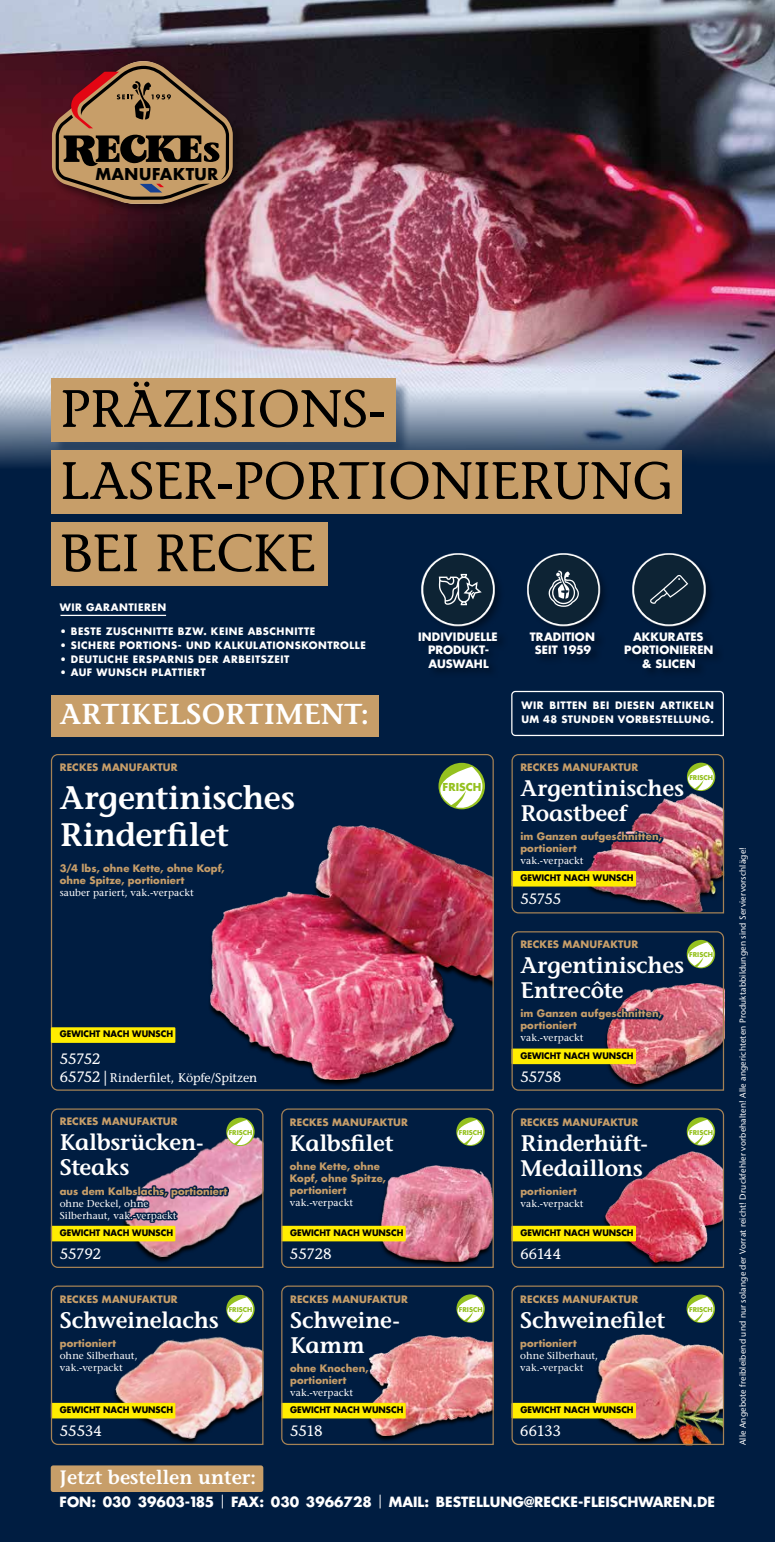
<style>
.page{position:relative;width:775px;height:1542px;background:#fff}
.page>*{position:absolute;margin:0;border:0;box-sizing:border-box;transform-origin:0 0}
.t1{font:500 52.5px/72.1px "Stone Informal Std";color:#000}
.t2{font:600 32.5px/37.5px "Stone Informal Std";letter-spacing:-.005em;color:#fff}
.t3{font:600 28.75px "Stone Informal Std";color:#fff}
.t4{font:600 22.5px/25px "Stone Informal Std";letter-spacing:-.01em;color:#fff}
.t5{font:600 19.38px "Stone Informal Std";color:#fff}
.t6{font:700 15.88px "Futura";color:#000}
.t7{font:500 15px "Stone Informal Std";letter-spacing:-.03em;color:#fff}
.t8{font:700 13.75px "Futura Std";color:#fff}
.t9{font:500 12.5px "Stone Informal Std";letter-spacing:-.01em;color:#fff}
.t10{font:700 11.25px/13.5px "Futura Std";letter-spacing:.01em;color:#fff;text-align:center}
.t11{font:700 10.62px "Futura Std";color:#95c11f}
.t12{font:700 10px/12px "Futura Std";letter-spacing:.015em;color:#c79e69}
.t13{font:700 10px/13.8px "Futura Std";letter-spacing:.05em;color:#fff}
.t14{font:500 10px/12px "Stone Serif Std";letter-spacing:.015em;color:#fff}
.t15{font:700 8.75px "Futura Std";color:#000;scale:.96 1}
.t16{font:500 8.75px "Stone Sans Std";letter-spacing:.015em;color:#fff}
.t17{font:700 6.5px "Futura Std";color:#95c11f}
.s1{font-size:15px}
.s2{font-family:"Stone Serif Std";font-weight:500}
</style>
<div class="page">
<div style="left:0;top:0;width:775px;height:1541px;background:#001d41"></div>
<img style="left:0;top:0;width:775px;height:466px">
<img style="left:50px;top:754px;width:444px;height:337px">
<div style="left:51px;top:1027px;width:124px;height:15px;background:#ffed00"></div>
<div style="left:49px;top:56px;width:196px;height:167px;background:#000;opacity:.35"></div>
<img style="left:47px;top:52px;width:190px;height:165px">
<svg style="left:52px;top:61px;width:181px;height:143px;background:#805c42"></svg>
<div style="left:51px;top:1465px;width:212px;height:26px;background:#c79e69;border-radius:2px"></div>
<div style="left:51px;top:695px;width:328px;height:41px;background:#c79e69"></div>
<img style="left:511px;top:754px;width:214px;height:160px">
<div style="left:439px;top:763px;width:46px;height:46px;background:#95c11f;border-radius:50%"></div>
<svg style="left:439px;top:766px;width:44px;height:43px"></svg>
<svg style="left:511px;top:931px;width:214px;height:160px"></svg>
<svg style="left:511px;top:1285px;width:214px;height:160px"></svg>
<svg style="left:50px;top:1108px;width:214px;height:160px"></svg>
<svg style="left:58px;top:1116px;width:171px;height:106px"></svg>
<div style="left:422px;top:553px;width:83px;height:83px;background:#000;opacity:.45"></div>
<svg style="left:422px;top:601px;width:73px;height:25px"></svg>
<div style="left:423px;top:555px;width:70px;height:69px;background:#0d2334;border-radius:50%"></div>
<svg style="left:444px;top:601px;width:24px;height:4px"></svg>
<div style="left:53px;top:380px;width:644px;height:221px;background:#001d41;opacity:.45"></div>
<div style="left:51px;top:378px;width:344px;height:63px;background:#c79e69"></div>
<div style="left:51px;top:450px;width:631px;height:63px;background:#c79e69"></div>
<div style="left:51px;top:523px;width:276px;height:63px;background:#c79e69"></div>
<div style="left:527px;top:553px;width:83px;height:83px;background:#000;opacity:.45"></div>
<svg style="left:527px;top:553px;width:73px;height:73px"></svg>
<div style="left:529px;top:555px;width:69px;height:69px;background:#0d2334;border-radius:50%"></div>
<svg style="left:548px;top:570px;width:31px;height:37px"></svg>
<div style="left:633px;top:553px;width:83px;height:83px;background:#000;opacity:.45"></div>
<svg style="left:632px;top:553px;width:73px;height:73px"></svg>
<div style="left:634px;top:555px;width:70px;height:69px;background:#0d2334;border-radius:50%"></div>
<svg style="left:650px;top:574px;width:38px;height:30px"></svg>
<div style="left:529px;top:630px;width:77px;height:35px;background:#001939"></div>
<div style="left:623px;top:630px;width:101px;height:49px;background:#001939"></div>
<div style="left:417px;top:630px;width:92px;height:49px;background:#001939"></div>
<hr style="left:61px;top:615px;width:105px;height:1px;background:#fff">
<svg style="left:511px;top:1108px;width:214px;height:160px"></svg>
<svg style="left:511px;top:690px;width:213px;height:46px"></svg>
<svg style="left:281px;top:1285px;width:213px;height:160px"></svg>
<svg style="left:50px;top:1285px;width:214px;height:160px"></svg>
<svg style="left:58px;top:1293px;width:161px;height:81px"></svg>
<svg style="left:281px;top:1108px;width:213px;height:160px"></svg>
<h3 class="t6" style="left:95px;top:162px;width:125px">MANUFAKTUR</h3>
<h1 class="t1" style="left:60px;top:373px;width:613px">PRÄZISIONS-<br>LASER-PORTIONIERUNG<br>BEI RECKE</h1>
<p class="t13" style="left:60px;top:600px;width:108px">WIR GARANTIEREN</p>
<p class="t13" style="left:60px;top:624px;width:257px">• BESTE ZUSCHNITTE BZW. KEINE ABSCHNITTE</p>
<p class="t13" style="left:60px;top:638px;width:308px">• SICHERE PORTIONS- UND KALKULATIONSKONTROLLE</p>
<p class="t13" style="left:60px;top:651px;width:231px">• DEUTLICHE ERSPARNIS DER ARBEITSZEIT</p>
<p class="t13" style="left:60px;top:665px;width:147px">• AUF WUNSCH PLATTIERT</p>
<h3 class="t3" style="left:60px;top:696px;width:311px">ARTIKELSORTIMENT:</h3>
<p class="t12" style="left:60px;top:761px;width:119px">RECKES MANUFAKTUR</p>
<h2 class="t2" style="left:60px;top:778px;width:237px">Argentinisches<br>Rinderfilet</h2>
<p class="t12" style="left:60px;top:862px;width:166px">3/4 lbs, ohne Kette, ohne Kopf, ohne Spitze, portioniert</p>
<p class="t14" style="left:60px;top:886px;width:136px">sauber pariert, vak.-verpackt</p>
<p class="t10" style="left:418px;top:629px;width:81px">INDIVIDUELLE<br>PRODUKT-<br>AUSWAHL</p>
<p class="t11" style="left:443px;top:780px;width:40px">FRISCH</p>
<p class="t15" style="left:60px;top:1028px;width:120px">GEWICHT NACH WUNSCH</p>
<h3 class="t7" style="left:60px;top:1049px;width:42px">55752</h3>
<p class="t9" style="left:60px;top:1069px;width:199px"><span class="s1">65752 |</span> Rinderfilet, Köpfe/Spitzen</p>
<p class="t12" style="left:60px;top:1115px;width:119px">RECKES MANUFAKTUR</p>
<h3 class="t4" style="left:60px;top:1130px;width:145px">Kalbsrücken-<br>Steaks</h3>
<p class="t12" style="left:60px;top:1184px;width:169px">aus dem Kalbslachs, portioniert</p>
<p class="t14" style="left:60px;top:1197px;width:118px">ohne Deckel, ohne<br>Silberhaut, vak.-verpackt</p>
<p class="t17" style="left:229px;top:1128px;width:25px">FRISCH</p>
<p class="t12" style="left:290px;top:1115px;width:119px">RECKES MANUFAKTUR</p>
<h3 class="t4" style="left:290px;top:1130px;width:105px">Kalbsfilet</h3>
<p class="t12" style="left:290px;top:1159px;width:98px">ohne Kette, ohne<br>Kopf, ohne Spitze, portioniert</p>
<p class="t14" style="left:290px;top:1196px;width:65px">vak.-verpackt</p>
<p class="t17" style="left:459px;top:1128px;width:25px">FRISCH</p>
<p class="t10" style="left:530px;top:629px;width:67px">TRADITION<br>SEIT 1959</p>
<p class="t10" style="left:624px;top:629px;width:91px">AKKURATES<br>PORTIONIEREN &amp; SLICEN</p>
<p class="t13" style="left:521px;top:698px;width:194px">WIR BITTEN BEI DIESEN ARTIKELN<br>UM 48 STUNDEN VORBESTELLUNG.</p>
<p class="t12" style="left:520px;top:761px;width:119px">RECKES MANUFAKTUR</p>
<h3 class="t4" style="left:520px;top:775px;width:165px">Argentinisches<br>Roastbeef</h3>
<p class="t12" style="left:520px;top:830px;width:143px">im Ganzen aufgeschnitten, portioniert</p>
<p class="t14" style="left:520px;top:854px;width:65px">vak.-verpackt</p>
<p class="t17" style="left:689px;top:773px;width:25px">FRISCH</p>
<p class="t15" style="left:520px;top:872px;width:120px">GEWICHT NACH WUNSCH</p>
<h3 class="t7" style="left:520px;top:890px;width:43px">55755</h3>
<p class="t12" style="left:520px;top:938px;width:119px">RECKES MANUFAKTUR</p>
<h3 class="t4" style="left:520px;top:952px;width:165px">Argentinisches<br>Entrecôte</h3>
<p class="t12" style="left:520px;top:1007px;width:143px">im Ganzen aufgeschnitten, portioniert</p>
<p class="t14" style="left:520px;top:1031px;width:65px">vak.-verpackt</p>
<p class="t17" style="left:689px;top:950px;width:25px">FRISCH</p>
<p class="t15" style="left:520px;top:1049px;width:120px">GEWICHT NACH WUNSCH</p>
<h3 class="t7" style="left:520px;top:1067px;width:43px">55758</h3>
<p class="t12" style="left:520px;top:1115px;width:119px">RECKES MANUFAKTUR</p>
<h3 class="t4" style="left:520px;top:1130px;width:129px">Rinderhüft-<br>Medaillons</h3>
<p class="t12" style="left:520px;top:1184px;width:58px">portioniert</p>
<p class="t14" style="left:520px;top:1197px;width:65px">vak.-verpackt</p>
<p class="t17" style="left:689px;top:1128px;width:25px">FRISCH</p>
<p class="t15" style="left:60px;top:1226px;width:120px">GEWICHT NACH WUNSCH</p>
<p class="t15" style="left:290px;top:1226px;width:120px">GEWICHT NACH WUNSCH</p>
<p class="t15" style="left:520px;top:1226px;width:120px">GEWICHT NACH WUNSCH</p>
<h3 class="t7" style="left:60px;top:1244px;width:43px">55792</h3>
<h3 class="t7" style="left:290px;top:1245px;width:43px">55728</h3>
<p class="t12" style="left:60px;top:1292px;width:119px">RECKES MANUFAKTUR</p>
<h3 class="t4" style="left:60px;top:1307px;width:160px">Schweinelachs</h3>
<p class="t12" style="left:60px;top:1336px;width:58px">portioniert</p>
<p class="t14" style="left:60px;top:1349px;width:79px">ohne Silberhaut, vak.-verpackt</p>
<p class="t12" style="left:290px;top:1292px;width:119px">RECKES MANUFAKTUR</p>
<h3 class="t4" style="left:290px;top:1307px;width:111px">Schweine-<br>Kamm</h3>
<p class="t12" style="left:290px;top:1361px;width:80px">ohne Knochen, portioniert</p>
<p class="t14" style="left:290px;top:1386px;width:65px">vak.-verpackt</p>
<p class="t17" style="left:229px;top:1305px;width:25px">FRISCH</p>
<p class="t17" style="left:459px;top:1305px;width:25px">FRISCH</p>
<h3 class="t7" style="left:520px;top:1244px;width:42px">66144</h3>
<p class="t12" style="left:520px;top:1292px;width:119px">RECKES MANUFAKTUR</p>
<h3 class="t4" style="left:520px;top:1307px;width:146px">Schweinefilet</h3>
<p class="t12" style="left:520px;top:1336px;width:58px">portioniert</p>
<p class="t14" style="left:520px;top:1349px;width:79px">ohne Silberhaut, vak.-verpackt</p>
<p class="t15" style="left:60px;top:1403px;width:120px">GEWICHT NACH WUNSCH</p>
<p class="t15" style="left:290px;top:1403px;width:120px">GEWICHT NACH WUNSCH</p>
<p class="t15" style="left:520px;top:1403px;width:120px">GEWICHT NACH WUNSCH</p>
<h3 class="t7" style="left:60px;top:1421px;width:44px">55534</h3>
<h3 class="t7" style="left:290px;top:1421px;width:34px">5518</h3>
<h3 class="t7" style="left:520px;top:1422px;width:42px">66133</h3>
<p class="t17" style="left:689px;top:1305px;width:25px">FRISCH</p>
<h3 class="t5" style="left:60px;top:1465px;width:198px">Jetzt bestellen unter:</h3>
<h3 class="t8" style="left:60px;top:1492px;width:657px">FON: 030 39603-185 <span class="s2">|</span> FAX: 030 3966728 <span class="s2">|</span> MAIL: BESTELLUNG@RECKE-FLEISCHWAREN.DE</h3>
<p class="t16" style="left:738px;top:1445px;width:599px;rotate:-90deg">Alle Angebote freibleibend und nur solange der Vorrat reicht! Druckfehler vorbehalten! Alle angerichteten Produktabbildungen sind Serviervorschläge!</p>
</div>
